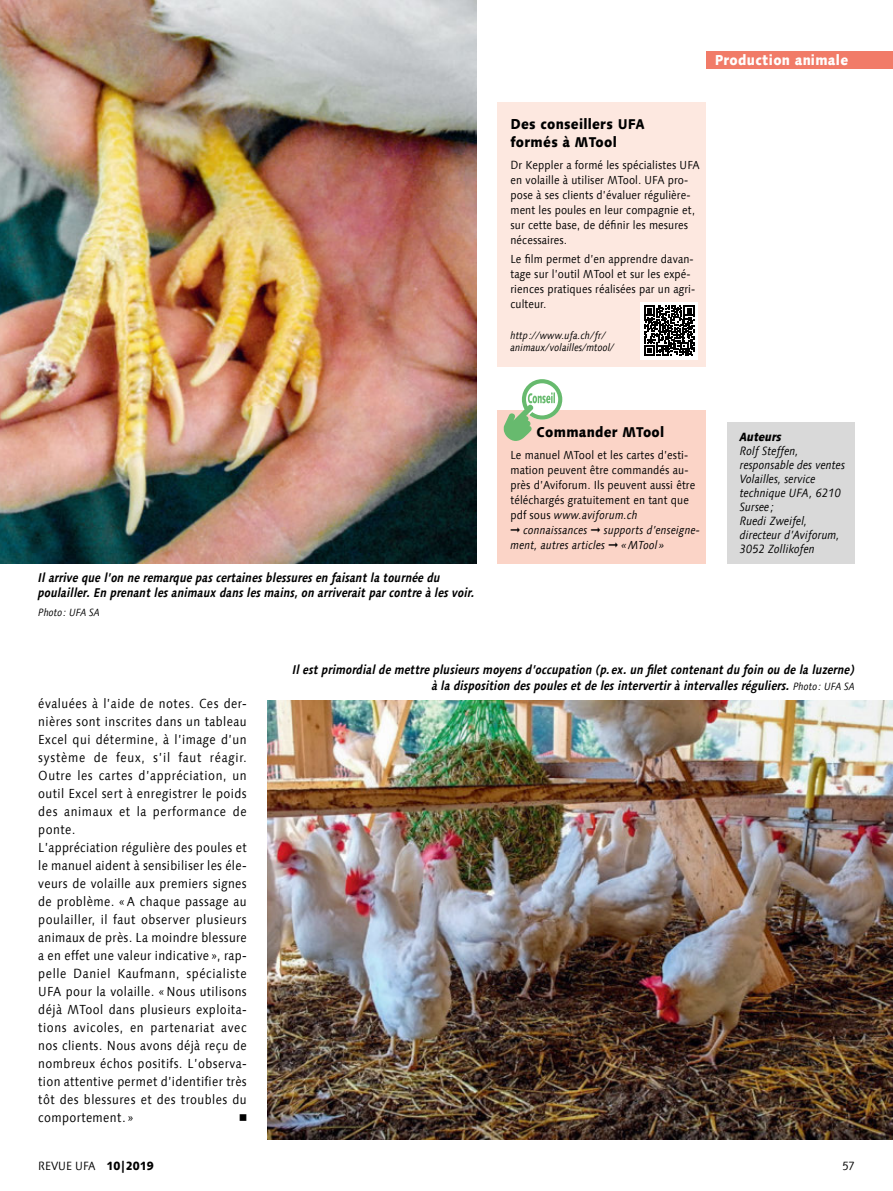
<style>
.page{position:relative;width:893px;height:1191px;background:#fff}
.page>*{position:absolute;margin:0;border:0;box-sizing:border-box;transform-origin:0 0}
.t1{font:800 14.25px/18px "Linotype Syntax Com";letter-spacing:.02em;color:#000;scale:.9 1}
.t2{font:800 14.25px "Linotype Syntax Com";letter-spacing:.025em;color:#fff;scale:.9 1}
.t3{font:13.2px/18px "Linotype Syntax Com";letter-spacing:.035em;color:#000;scale:.9 1}
.t4{font:13.2px "Universal Newswith Comm Pi";color:#000}
.t5{font:italic 700 12.75px/15.8px "Linotype Syntax Com";letter-spacing:.005em;color:#000;scale:.9 1}
.t6{font:italic 12px/14px "Linotype Syntax Com";color:#000;scale:.9 1}
.t7{font:12px "Linotype Syntax Com";color:#000;scale:.9 1}
.t8{font:italic 800 12px "Linotype Syntax Com";color:#000;scale:.9 1}
.t9{font:12px "Linotype Syntax Com";color:#000;scale:.88 1}
.t10{font:11.7px/15px "Linotype Syntax Com";letter-spacing:.01em;color:#000;scale:.9 1}
.t11{font:italic 10.5px/12px "Linotype Syntax Com";color:#000;scale:.9 1}
.s1{font-style:italic}
.s2{font-weight:400;font-size:10.5px}
.s3{font-weight:800}
</style>
<div class="page">
<img style="left:268px;top:700px;width:625px;height:440px">
<img style="left:0;top:0;width:476px;height:564px">
<div style="left:706px;top:51px;width:187px;height:17px;background:#f17b68"></div>
<div style="left:727px;top:422px;width:128px;height:142px;background:#d9d9d9"></div>
<div style="left:498px;top:102px;width:208px;height:264px;background:#fde8e0"></div>
<div style="left:498px;top:410px;width:208px;height:154px;background:#fbd4c7"></div>
<svg style="left:504px;top:379px;width:58px;height:62px"></svg>
<div style="left:640px;top:302px;width:58px;height:57px;background:#fff"></div>
<svg style="left:644px;top:305px;width:50px;height:51px"></svg>
<p class="t5" style="left:38px;top:569px;width:487px">Il arrive que l’on ne remarque pas certaines blessures en faisant la tournée du poulailler. En prenant les animaux dans les mains, on arriverait par contre à les voir.</p>
<p class="t11" style="left:38px;top:606px;width:70px">Photo: UFA SA</p>
<p class="t2" style="left:715px;top:51px;width:150px">Production animale</p>
<p class="t1" style="left:510px;top:115px;width:151px">Des conseillers UFA formés à MTool</p>
<p class="t10" style="left:510px;top:157px;width:212px">Dr Keppler a formé les spécialistes UFA en volaille à utiliser MTool. UFA pro&shy;pose à ses clients d’évaluer régulière&shy;ment les poules en leur compagnie et, sur cette base, de définir les mesures nécessaires.</p>
<p class="t10" style="left:510px;top:251px;width:207px">Le film permet d’en apprendre davan&shy;tage sur l’outil MTool et sur les expé&shy;riences pratiques réalisées par un agri&shy;culteur.</p>
<p class="t11" style="left:510px;top:330px;width:117px">http://www.ufa.ch/fr/ animaux/volailles/mtool/</p>
<p class="t1" style="left:537px;top:423px;width:143px">Commander MTool</p>
<p class="t10" style="left:510px;top:447px;width:212px">Le manuel MTool et les cartes d’esti&shy;mation peuvent être commandés au&shy;près d’Aviforum. Ils peuvent aussi être téléchargés gratuitement en tant que pdf sous <span class="s1">www.aviforum.ch<br></span>➞ <span class="s1">connaissances</span> ➞ <span class="s1">supports d’enseigne&shy;ment, autres articles</span> ➞ <span class="s1">«MTool »</span></p>
<p class="t8" style="left:740px;top:429px;width:48px">Auteurs</p>
<p class="t6" style="left:740px;top:444px;width:119px">Rolf Steffen, responsable des ventes<br>Volailles, service technique UFA, 6210<br>Sursee ;<br>Ruedi Zweifel, directeur d’Aviforum,<br>3052 Zollikofen</p>
<p class="t3" style="left:38px;top:694px;width:233px">évaluées à l’aide de notes. Ces der&shy;nières sont inscrites dans un tableau Excel qui détermine, à l’image d’un système de feux, s’il faut réagir.<br>Outre les cartes d’appréciation, un outil Excel sert à enregistrer le poids des animaux et la performance de ponte.<br>L’appréciation régulière des poules et le manuel aident à sensibiliser les éle&shy;veurs de volaille aux premiers signes de problème. « A chaque passage au poulailler, il faut observer plusieurs animaux de près. La moindre blessure a en effet une valeur indicative », rap&shy;pelle Daniel Kaufmann, spécialiste UFA pour la volaille. « Nous utilisons déjà MTool dans plusieurs exploita&shy;tions avicoles, en partenariat avec nos clients. Nous avons déjà reçu de nombreux échos positifs. L’observa&shy;tion attentive permet d’identifier très tôt des blessures et des troubles du comportement. »</p>
<p class="t4" style="left:239px;top:1111px;width:9px">n</p>
<p class="t5" style="left:292px;top:661px;width:626px;text-align:right">Il est primordial de mettre plusieurs moyens d’occupation (p. ex. un filet contenant du foin ou de la luzerne) à la disposition des poules et de les intervertir à intervalles réguliers. <span class="s2">Photo: UFA SA</span></p>
<p class="t7" style="left:38px;top:1158px;width:130px">REVUE UFA <span class="s3">10|2019</span></p>
<p class="t9" style="left:842px;top:1158px;width:16px">57</p>
</div>
